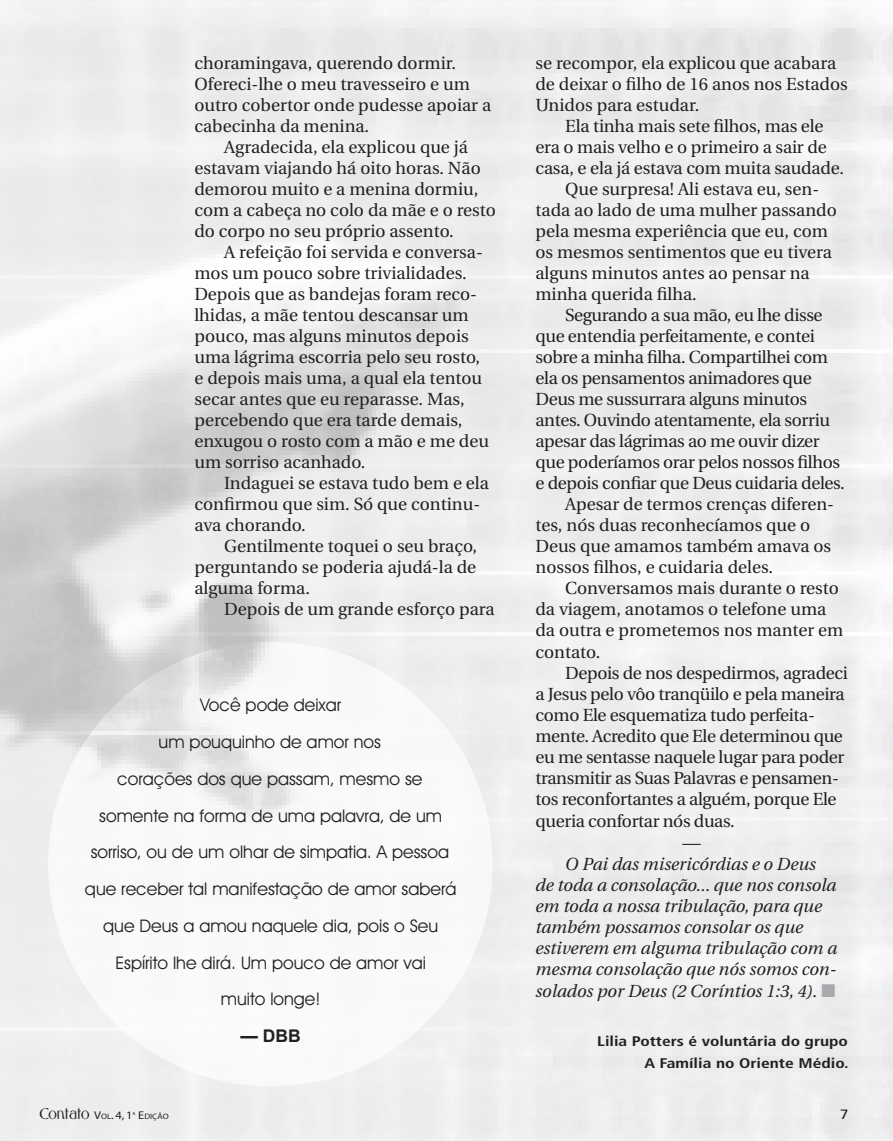
<style>
.page{position:relative;width:893px;height:1141px;background:#fff}
.page>*{position:absolute;margin:0;border:0;box-sizing:border-box;transform-origin:0 0}
.t1{font:18.38px "Utopia";color:#231f20}
.t2{font:17.5px/21px "Utopia";color:#231f20}
.t3{font:17.5px "Utopia";letter-spacing:-.02em;color:#231f20}
.t4{font:17.5px/36.8px "Avant Garde IT Cby BT";color:#231f20;text-align:center}
.t5{font:italic 17.5px/21.2px "Utopia";color:#231f20}
.t6{font:700 17.5px "Arial";color:#231f20}
.t7{font:700 condensed 14px/22.1px "Frutiger";color:#231f20;text-align:right;scale:1.25 1}
.t8{font:700 13.47px "Gabriel";letter-spacing:.015em;color:#231f20;scale:1.1 1}
.t9{font:13.47px "Frutiger";color:#231f20;scale:1.1 1}
.t10{font:7.88px "Myriad";color:#231f20;scale:1.1 1}
.t11{font:4.55px "Myriad";color:#231f20;scale:1.1 1}
.s1{color:#a8a9ad}
.s2{font-family:"Myriad";font-weight:400;font-size:11.2px}
.s3{font-family:"Myriad";font-weight:400;font-size:7.88px}
.s4{font-size:11.2px}
</style>
<div class="page">
<p class="t2" style="left:194px;top:53px;width:298px">choramingava, querendo dormir.<br>Ofereci-lhe o meu travesseiro e um outro cobertor onde pudesse apoiar a cabecinha da menina.</p>
<p class="t2" style="left:194px;top:137px;width:303px;text-indent:30px">Agradecida, ela explicou que já estavam viajando há oito horas. Não demorou muito e a menina dormiu, com a cabeça no colo da mãe e o resto do corpo no seu próprio assento.</p>
<p class="t2" style="left:194px;top:242px;width:296px;text-indent:30px">A refeição foi servida e conversa&shy;mos um pouco sobre trivialidades.<br>Depois que as bandejas foram reco&shy;lhidas, a mãe tentou descansar um pouco, mas alguns minutos depois uma lágrima escorria pelo seu rosto, e depois mais uma, a qual ela tentou secar antes que eu reparasse. Mas, percebendo que era tarde demais, enxugou o rosto com a mão e me deu um sorriso acanhado.</p>
<p class="t2" style="left:194px;top:473px;width:296px;text-indent:30px">Indaguei se estava tudo bem e ela confirmou que sim. Só que continu&shy;ava chorando.</p>
<p class="t2" style="left:194px;top:536px;width:284px;text-align:justify;text-indent:30px">Gentilmente toquei o seu braço, perguntando se poderia ajudá-la de alguma forma.</p>
<p class="t2" style="left:224px;top:599px;width:272px">Depois de um grande esforço para</p>
<p class="t4" style="left:85px;top:687px;width:373px">Você pode deixar<br>um pouquinho de amor nos<br>corações dos que passam, mesmo se somente na forma de uma palavra, de um sorriso, ou de um olhar de simpatia. A pessoa que receber tal manifestação de amor saberá que Deus a amou naquele dia, pois o Seu<br>Espírito lhe dirá. Um pouco de amor vai<br>muito longe!</p>
<p class="t6" style="left:241px;top:1024px;width:62px">— DBB</p>
<p class="t2" style="left:535px;top:53px;width:314px">se recompor, ela explicou que acabara de deixar o filho de 16 anos nos Estados<br>Unidos para estudar.</p>
<p class="t2" style="left:565px;top:116px;width:260px">Ela tinha mais sete filhos, mas ele</p>
<p class="t2" style="left:535px;top:137px;width:293px">era o mais velho e o primeiro a sair de</p>
<p class="t2" style="left:535px;top:158px;width:310px">casa, e ela já estava com muita saudade.</p>
<p class="t2" style="left:565px;top:179px;width:255px">Que surpresa! Ali estava eu, sen-</p>
<p class="t2" style="left:535px;top:200px;width:303px">tada ao lado de uma mulher passando</p>
<p class="t2" style="left:535px;top:221px;width:294px">pela mesma experiência que eu, com</p>
<p class="t2" style="left:535px;top:242px;width:298px">os mesmos sentimentos que eu tivera</p>
<p class="t2" style="left:535px;top:263px;width:276px">alguns minutos antes ao pensar na</p>
<p class="t2" style="left:535px;top:284px;width:163px">minha querida filha.</p>
<p class="t3" style="left:565px;top:306px;width:259px">Segurando a sua mão, eu lhe disse</p>
<p class="t3" style="left:535px;top:327px;width:281px">que entendia perfeitamente, e contei</p>
<p class="t3" style="left:535px;top:348px;width:294px">sobre a minha filha. Compartilhei com</p>
<p class="t3" style="left:535px;top:369px;width:278px">ela os pensamentos animadores que</p>
<p class="t3" style="left:535px;top:390px;width:273px">Deus me sussurrara alguns minutos</p>
<p class="t3" style="left:535px;top:411px;width:296px">antes. Ouvindo atentamente, ela sorriu</p>
<p class="t3" style="left:535px;top:432px;width:286px">apesar das lágrimas ao me ouvir dizer</p>
<p class="t3" style="left:535px;top:453px;width:306px">que poderíamos orar pelos nossos filhos</p>
<p class="t3" style="left:535px;top:474px;width:311px">e depois confiar que Deus cuidaria deles.</p>
<p class="t2" style="left:565px;top:494px;width:270px">Apesar de termos crenças diferen-</p>
<p class="t2" style="left:535px;top:515px;width:276px">tes, nós duas reconhecíamos que o</p>
<p class="t2" style="left:535px;top:536px;width:297px">Deus que amamos também amava os</p>
<p class="t2" style="left:535px;top:557px;width:239px">nossos filhos, e cuidaria deles.</p>
<p class="t2" style="left:565px;top:578px;width:275px">Conversamos mais durante o resto</p>
<p class="t2" style="left:535px;top:599px;width:292px">da viagem, anotamos o telefone uma</p>
<p class="t2" style="left:535px;top:620px;width:309px">da outra e prometemos nos manter em</p>
<p class="t2" style="left:535px;top:642px;width:66px">contato.</p>
<p class="t3" style="left:565px;top:664px;width:284px">Depois de nos despedirmos, agradeci</p>
<p class="t3" style="left:535px;top:685px;width:311px">a Jesus pelo vôo tranqüilo e pela maneira</p>
<p class="t3" style="left:535px;top:706px;width:281px">como Ele esquematiza tudo perfeita-</p>
<p class="t3" style="left:535px;top:727px;width:309px">mente. Acredito que Ele determinou que</p>
<p class="t3" style="left:535px;top:748px;width:310px">eu me sentasse naquele lugar para poder</p>
<p class="t3" style="left:535px;top:769px;width:305px">transmitir as Suas Palavras e pensamen-</p>
<p class="t3" style="left:535px;top:790px;width:303px">tos reconfortantes a alguém, porque Ele</p>
<p class="t3" style="left:535px;top:812px;width:201px">queria confortar nós duas.</p>
<p class="t1" style="left:683px;top:833px;width:20px">—</p>
<p class="t5" style="left:535px;top:854px;width:303px;text-indent:30px">O Pai das misericórdias e o Deus de toda a consolação... que nos consola em toda a nossa tribulação, para que também possamos consolar os que estiverem em alguma tribulação com a mesma consolação que nós somos con&shy;solados por Deus (2 Coríntios 1:3, 4). <span class="s1">■</span></p>
<p class="t7" style="left:597px;top:1031px;width:203px">Lilia Potters é voluntária do grupo<br>A Família no Oriente Médio.</p>
<p class="t8" style="left:40px;top:1105px;width:86px">CONTATO <span class="s2">V</span><span class="s3">OL</span><span class="s2">. 4, 1</span></p>
<p class="t11" style="left:133px;top:1112px;width:4px">A</p>
<p class="t10" style="left:138px;top:1113px;width:29px"><span class="s4">E</span>DIÇÃO</p>
<p class="t9" style="left:840px;top:1107px;width:9px">7</p>
</div>
